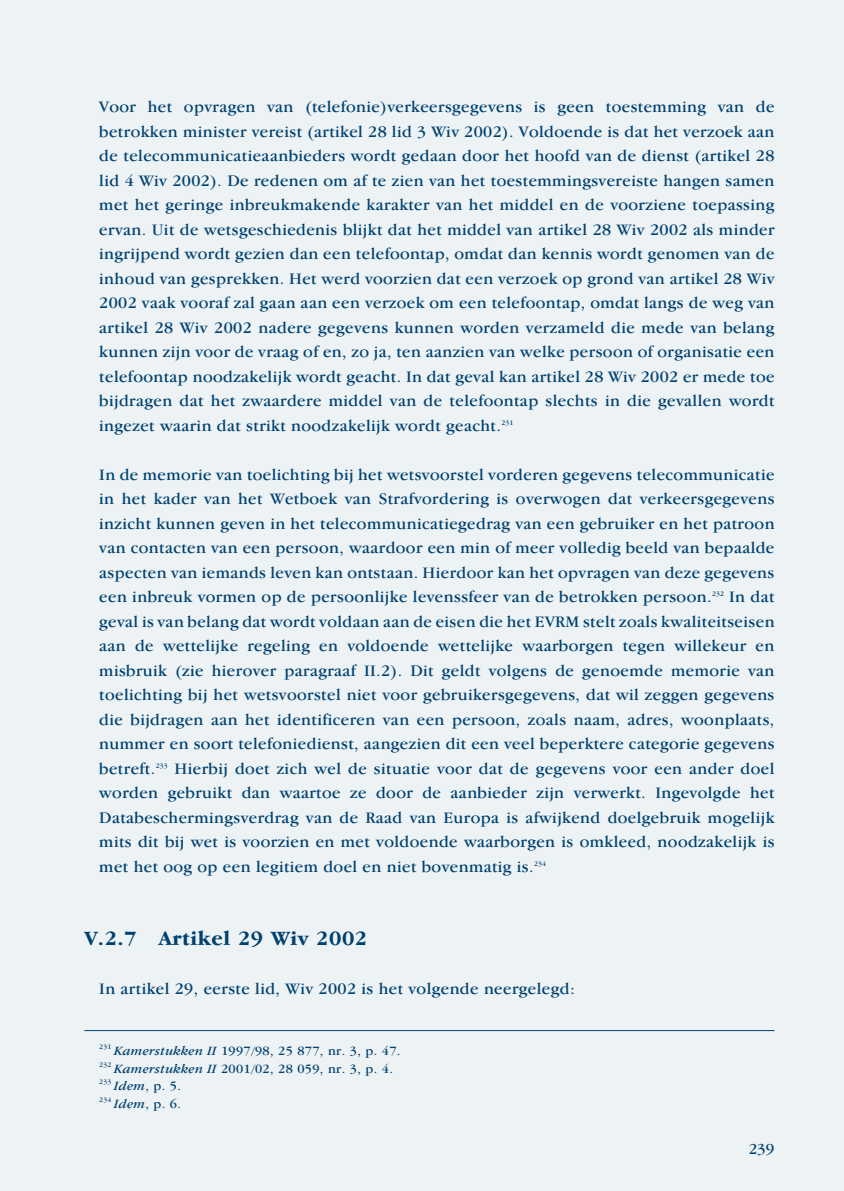
<style>
.page{position:relative;width:844px;height:1191px;background:#fff}
.page>*{position:absolute;margin:0;border:0;box-sizing:border-box;transform-origin:0 0}
.t1{font:700 21px "Garamond IT Cby BT";letter-spacing:.025em;color:#004170}
.t2{font:16.62px/24.5px "Garamond IT Cby BT";letter-spacing:.025em;color:#004170;text-align:justify}
.t3{font:15.75px "Garamond IT Cby BT";color:#004170}
.t4{font:13.12px/17.5px "Garamond IT Cby BT";letter-spacing:.025em;color:#004170}
.t5{font:7.17px "Garamond IT Cby BT";letter-spacing:.025em;color:#004170}
.s1{font-style:italic}
</style>
<div class="page">
<div style="left:0;top:0;width:843px;height:1191px;background:#edf2f5"></div>
<hr style="left:84px;top:1030px;width:690px;height:1px;background:#004170">
<p class="t2" style="left:99px;top:94px;width:676px">Voor het opvragen van (telefonie)verkeersgegevens is geen toestemming van de betrokken minister vereist (artikel 28 lid 3 Wiv 2002). Voldoende is dat het verzoek aan de telecommunicatieaanbieders wordt gedaan door het hoofd van de dienst (artikel 28 lid 4 Wiv 2002). De redenen om af te zien van het toestemmingsvereiste hangen samen met het geringe inbreukmakende karakter van het middel en de voorziene toepassing ervan. Uit de wetsgeschiedenis blijkt dat het middel van artikel 28 Wiv 2002 als minder ingrijpend wordt gezien dan een telefoontap, omdat dan kennis wordt genomen van de inhoud van gesprekken. Het werd voorzien dat een verzoek op grond van artikel 28 Wiv 2002 vaak vooraf zal gaan aan een verzoek om een telefoontap, omdat langs de weg van artikel 28 Wiv 2002 nadere gegevens kunnen worden verzameld die mede van belang kunnen zijn voor de vraag of en, zo ja, ten aanzien van welke persoon of organisatie een telefoontap noodzakelijk wordt geacht. In dat geval kan artikel 28 Wiv 2002 er mede toe bijdragen dat het zwaardere middel van de telefoontap slechts in die gevallen wordt ingezet waarin dat strikt noodzakelijk wordt geacht.</p>
<p class="t5" style="left:501px;top:418px;width:14px">231</p>
<p class="t2" style="left:99px;top:462px;width:676px">In de memorie van toelichting bij het wetsvoorstel vorderen gegevens telecommunicatie in het kader van het Wetboek van Strafvordering is overwogen dat verkeersgegevens inzicht kunnen geven in het telecommunicatiegedrag van een gebruiker en het patroon van contacten van een persoon, waardoor een min of meer volledig beeld van bepaalde aspecten van iemands leven kan ontstaan. Hierdoor kan het opvragen van deze gegevens een inbreuk vormen op de persoonlijke levenssfeer van de betrokken persoon.</p>
<p class="t2" style="left:99px;top:584px;width:676px;text-indent:629px">In dat geval is van belang dat wordt voldaan aan de eisen die het EVRM stelt zoals kwaliteitseisen aan de wettelijke regeling en voldoende wettelijke waarborgen tegen willekeur en misbruik (zie hierover paragraaf II .2). Dit geldt volgens de genoemde memorie van toelichting bij het wetsvoorstel niet voor gebruikersgegevens, dat wil zeggen gegevens die bijdragen aan het identificeren van een persoon, zoals naam, adres, woonplaats, nummer en soort telefoniedienst, aangezien dit een veel beperktere categorie gegevens betreft.</p>
<p class="t5" style="left:711px;top:590px;width:14px">232</p>
<p class="t2" style="left:99px;top:756px;width:676px;text-indent:75px">Hierbij doet zich wel de situatie voor dat de gegevens voor een ander doel worden gebruikt dan waartoe ze door de aanbieder zijn verwerkt. Ingevolgde het Databeschermingsverdrag van de Raad van Europa is afwijkend doelgebruik mogelijk mits dit bij wet is voorzien en met voldoende waarborgen is omkleed, noodzakelijk is met het oog op een legitiem doel en niet bovenmatig is.</p>
<p class="t5" style="left:156px;top:761px;width:14px">233</p>
<p class="t5" style="left:534px;top:859px;width:14px">234</p>
<p class="t1" style="left:84px;top:927px;width:284px">V.2.7 Artikel 29 Wiv 2002</p>
<p class="t2" style="left:99px;top:976px;width:477px">In artikel 29, eerste lid, Wiv 2002 is het volgende neergelegd:</p>
<p class="t4" style="left:99px;top:1042px;width:302px"><sup>231</sup> <span class="s1">Kamerstukken II</span> 1997/98, 25 877, nr. 3, p. 47.<br><sup>232</sup> <span class="s1">Kamerstukken II</span> 2001/02, 28 059, nr. 3, p. 4.<br><sup>233</sup> <span class="s1">Idem</span>, p. 5.<br><sup>234</sup> <span class="s1">Idem</span>, p. 6.</p>
<p class="t3" style="left:748px;top:1139px;width:27px">239</p>
</div>
